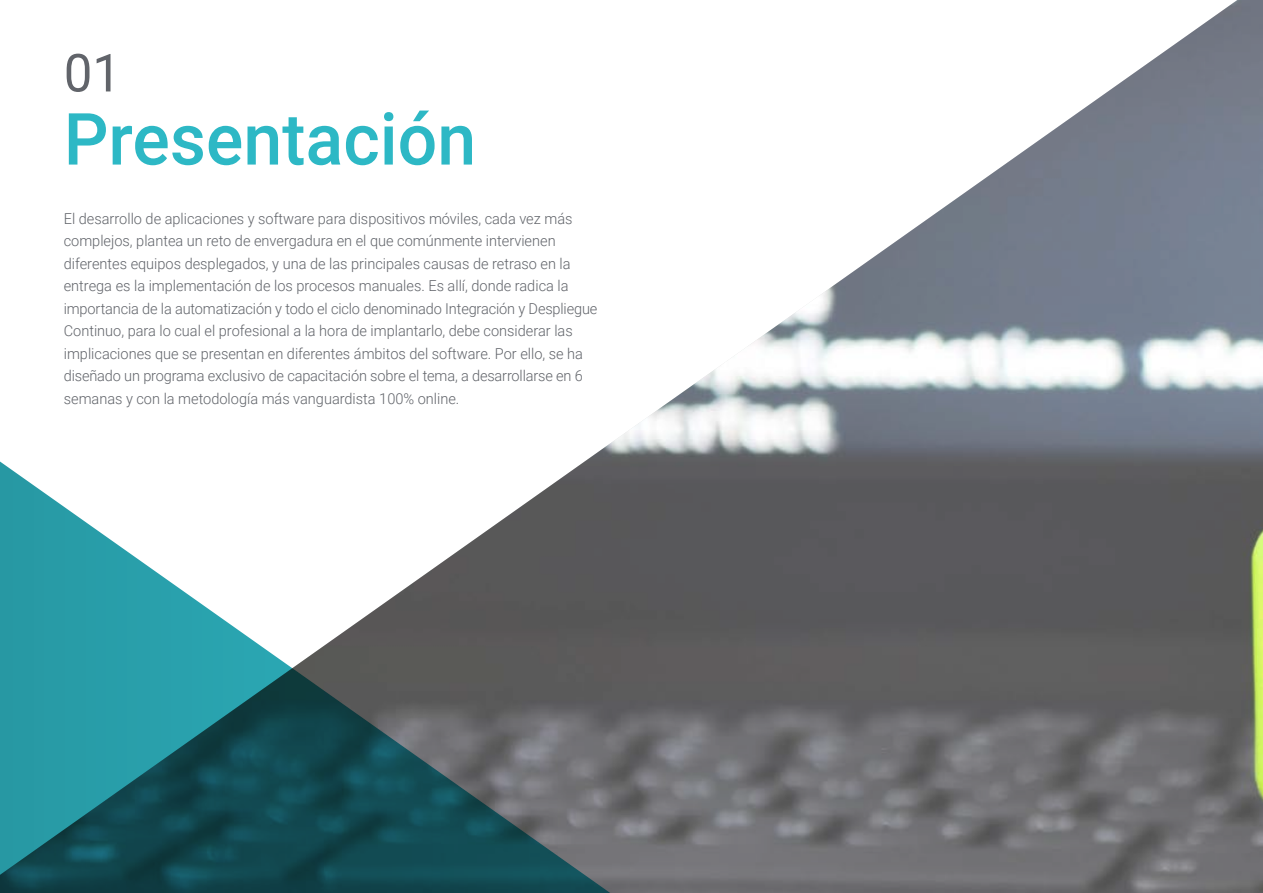
<style>
.page{position:relative;width:1263px;height:893px;background:#fff}
.page>*{position:absolute;margin:0;border:0;box-sizing:border-box;transform-origin:0 0}
.t1{font:500 72px "Roboto";color:#2db8c5}
.t2{font:52.5px "Roboto";color:#61646a}
.t3{font:300 15px/22.5px "Roboto";color:#61646a}
</style>
<div class="page">
<img style="left:607px;top:0;width:656px;height:893px">
<svg style="left:0;top:446px;width:640px;height:447px"></svg>
<h2 class="t2" style="left:64px;top:36px;width:59px">01</h2>
<h1 class="t1" style="left:64px;top:89px;width:414px">Presentación</h1>
<p class="t3" style="left:64px;top:207px;width:535px">El desarrollo de aplicaciones y software para dispositivos móviles, cada vez más complejos, plantea un reto de envergadura en el que comúnmente intervienen diferentes equipos desplegados, y una de las principales causas de retraso en la entrega es la implementación de los procesos manuales. Es allí, donde radica la importancia de la automatización y todo el ciclo denominado Integración y Despliegue Continuo, para lo cual el profesional a la hora de implantarlo, debe considerar las implicaciones que se presentan en diferentes ámbitos del software. Por ello, se ha diseñado un programa exclusivo de capacitación sobre el tema, a desarrollarse en 6 semanas y con la metodología más vanguardista 100% online.</p>
</div>
